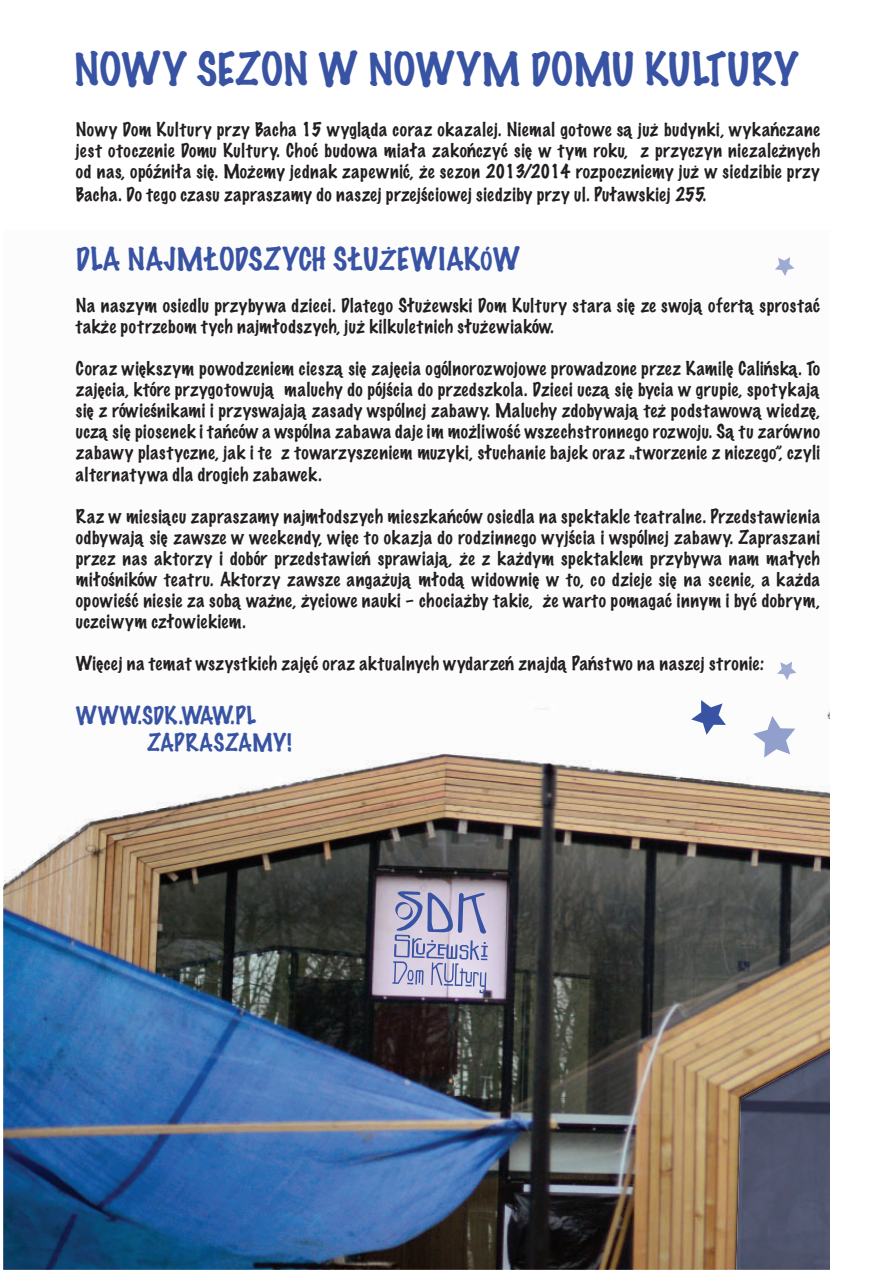
<style>
.page{position:relative;width:885px;height:1272px;background:#fff}
.page>*{position:absolute;margin:0;border:0;box-sizing:border-box;transform-origin:0 0}
.t1{font:100 41.55px "Marker Felt";color:#3853a3}
.t2{font:100 28.65px "Marker Felt";color:#3853a3}
.t3{font:100 22.35px/26.8px "Marker Felt";letter-spacing:.01em;color:#3853a3}
.t4{font:100 17.55px/21px "Marker Felt";letter-spacing:.035em;color:#231f20;text-align:justify}
</style>
<div class="page">
<img style="left:3px;top:268px;width:826px;height:1001px">
<img style="left:736px;top:1050px;width:93px;height:219px">
<svg style="left:691px;top:700px;width:34px;height:34px"></svg>
<svg style="left:753px;top:716px;width:42px;height:41px"></svg>
<svg style="left:774px;top:257px;width:20px;height:19px"></svg>
<svg style="left:777px;top:661px;width:19px;height:19px"></svg>
<svg style="left:392px;top:891px;width:96px;height:102px"></svg>
<h1 class="t1" style="left:74px;top:53px;width:725px">NOWY SEZON W NOWYM DOMU KULTURY</h1>
<p class="t4" style="left:76px;top:120px;width:745px">Nowy Dom Kultury przy Bacha 15 wygląda coraz okazalej. Niemal gotowe są już budynki, wykańczane jest otoczenie Domu Kultury. Choć budowa miała zakończyć się w tym roku, z przyczyn niezależnych od nas, opóźniła się. Możemy jednak zapewnić, że sezon 2013/2014 rozpoczniemy już w siedzibie przy</p>
<p class="t4" style="left:76px;top:185px;width:632px">Bacha. Do tego czasu zapraszamy do naszej przejściowej siedziby przy ul. Puławskiej 255.</p>
<h2 class="t2" style="left:76px;top:248px;width:445px">DLA NAJMŁODSZYCH SŁUŻEWIAKÓW</h2>
<p class="t4" style="left:76px;top:296px;width:745px">Na naszym osiedlu przybywa dzieci. Dlatego Służewski Dom Kultury stara się ze swoją ofertą sprostać także potrzebom tych najmłodszych, już kilkuletnich służewiaków.</p>
<p class="t4" style="left:76px;top:359px;width:745px">Coraz większym powodzeniem cieszą się zajęcia ogólnorozwojowe prowadzone przez Kamilę Calińską. To zajęcia, które przygotowują maluchy do pójścia do przedszkola. Dzieci uczą się bycia w grupie, spotykają się z rówieśnikami i przyswajają zasady wspólnej zabawy. Maluchy zdobywają też podstawową wiedzę, uczą się piosenek i tańców a wspólna zabawa daje im możliwość wszechstronnego rozwoju. Są tu zarówno zabawy plastyczne, jak i te z towarzyszeniem muzyki, słuchanie bajek oraz „tworzenie z niczego”, czyli alternatywa dla drogich zabawek.</p>
<p class="t4" style="left:76px;top:507px;width:745px">Raz w miesiącu zapraszamy najmłodszych mieszkańców osiedla na spektakle teatralne. Przedstawienia odbywają się zawsze w weekendy, więc to okazja do rodzinnego wyjścia i wspólnej zabawy. Zapraszani przez nas aktorzy i dobór przedstawień sprawiają, że z każdym spektaklem przybywa nam małych miłośników teatru. Aktorzy zawsze angażują młodą widownię w to, co dzieje się na scenie, a każda opowieść niesie za sobą ważne, życiowe nauki – chociażby takie, że warto pomagać innym i być dobrym, uczciwym człowiekiem.</p>
<p class="t4" style="left:76px;top:654px;width:689px">Więcej na temat wszystkich zajęć oraz aktualnych wydarzeń znajdą Państwo na naszej stronie:</p>
<p class="t3" style="left:147px;top:704px;width:146px;text-indent:-72px">WWW.SDK.WAW.PL<br>ZAPRASZAMY!</p>
</div>
